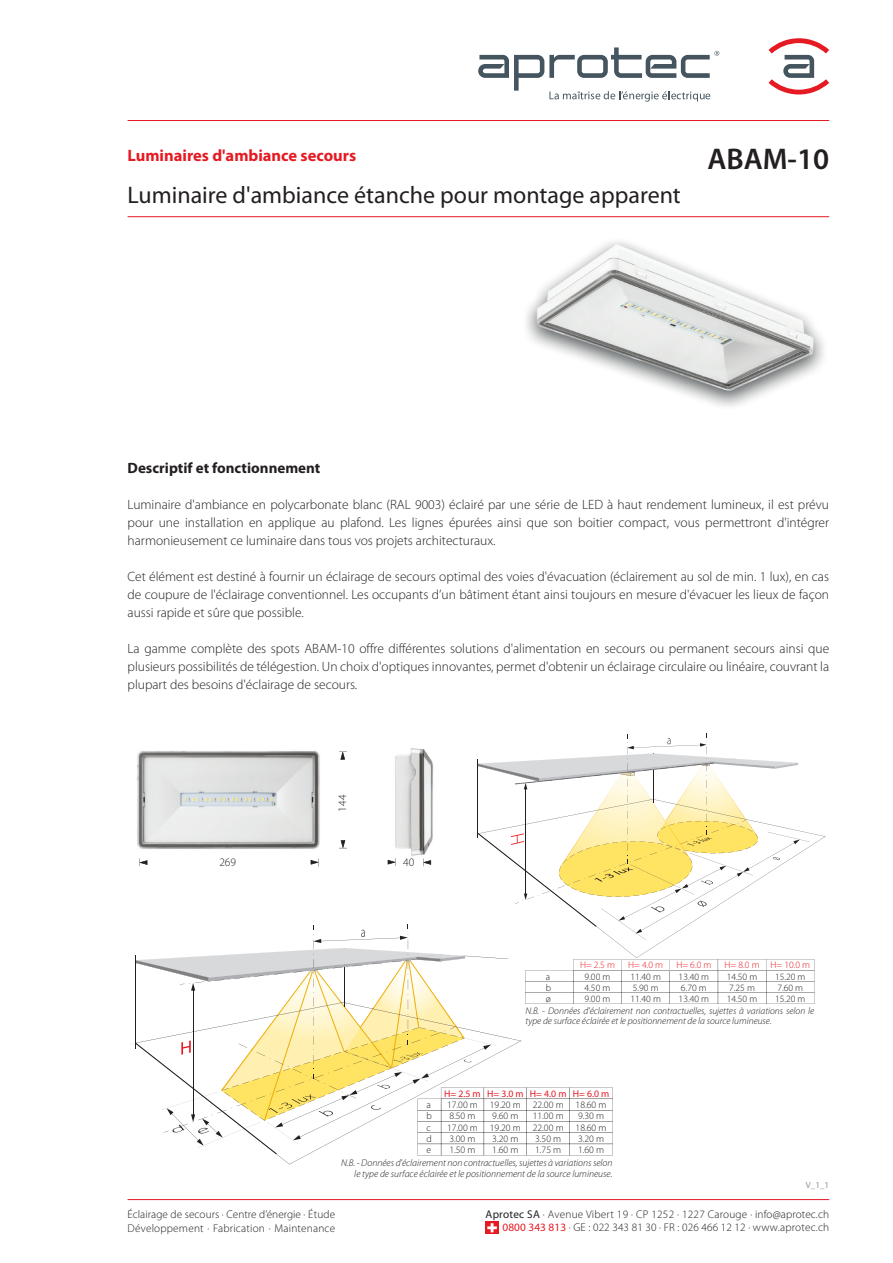
<style>
.page{position:relative;width:893px;height:1263px;background:#fff}
.page>*{position:absolute;margin:0;border:0;box-sizing:border-box;transform-origin:0 0}
.t1{font:600 30px "Myriad Pro";color:#231f20}
.t2{font:24px "Myriad Pro";color:#231f20}
.t3{font:700 16.5px "Myriad Pro";color:#e51a23}
.t4{font:700 15px "Myriad Pro";color:#231f20}
.t5{font:300 13.5px/18px "Myriad Pro";color:#231f20;text-align:justify}
.t6{font:300 11.4px "Myriad Pro";color:#231f20}
.t7{font:300 11.25px/13.5px "Myriad Pro";letter-spacing:.015em;color:#231f20}
.t8{font:italic 300 9.75px/11.4px "Myriad Pro";color:#231f20;text-align:right}
.t9{font:300 9.75px/11.2px "Myriad Pro";color:#231f20}
.t10{font:9.75px "Myriad Pro";color:#e51a23}
.t11{font:italic 300 9.6px/9.6px "Myriad Pro";color:#231f20}
.t12{font:300 9.6px/11.1px "Myriad Pro";color:#231f20}
.t13{font:300 9.6px "Myriad Pro";color:#e51a23}
.t14{font:9px "Myriad Pro";color:#939598}
.s1{font-weight:400}
.s2{font-weight:400;color:#e51a23}
</style>
<div class="page">
<img style="left:526px;top:241px;width:298px;height:166px">
<svg style="left:131px;top:733px;width:683px;height:422px"></svg>
<svg style="left:478px;top:799px;width:347px;height:159px"></svg>
<hr style="left:128px;top:1199px;width:701px;height:1px;background:#e51a23">
<div style="left:485px;top:1221px;width:14px;height:13px;background:#e51a23"></div>
<svg style="left:487px;top:1223px;width:10px;height:9px"></svg>
<hr style="left:128px;top:216px;width:701px;height:1px;background:#e51a23">
<hr style="left:128px;top:120px;width:701px;height:1px;background:#e51a23">
<svg style="left:768px;top:38px;width:61px;height:56px"></svg>
<svg style="left:478px;top:47px;width:241px;height:55px"></svg>
<p class="t3" style="left:128px;top:145px;width:230px">Luminaires d'ambiance secours</p>
<h2 class="t2" style="left:128px;top:180px;width:555px">Luminaire d'ambiance étanche pour montage apparent</h2>
<h1 class="t1" style="left:707px;top:140px;width:123px">ABAM-10</h1>
<p class="t4" style="left:128px;top:458px;width:194px">Descriptif et fonctionnement</p>
<p class="t5" style="left:128px;top:495px;width:703px">Luminaire d'ambiance en polycarbonate blanc (RAL 9003) éclairé par une série de LED à haut rendement lumineux, il est prévu pour une installation en applique au plafond. Les lignes épurées ainsi que son boitier compact, vous permettront d'intégrer harmonieusement ce luminaire dans tous vos projets architecturaux.</p>
<p class="t5" style="left:128px;top:567px;width:703px">Cet élément est destiné à fournir un éclairage de secours optimal des voies d'évacuation (éclairement au sol de min. 1 lux), en cas de coupure de l'éclairage conventionnel. Les occupants d’un bâtiment étant ainsi toujours en mesure d'évacuer les lieux de façon aussi rapide et sûre que possible.</p>
<p class="t5" style="left:128px;top:639px;width:703px">La gamme complète des spots ABAM-10 offre différentes solutions d'alimentation en secours ou permanent secours ainsi que plusieurs possibilités de télégestion. Un choix d'optiques innovantes, permet d'obtenir un éclairage circulaire ou linéaire, couvrant la plupart des besoins d'éclairage de secours.</p>
<p class="t6" style="left:336px;top:811px;width:18px;rotate:-90deg">144</p>
<p class="t6" style="left:219px;top:855px;width:18px">269</p>
<p class="t6" style="left:403px;top:855px;width:13px">40</p>
<p class="t13" style="left:770px;top:959px;width:41px">H= 10.0 m</p>
<p class="t12" style="left:775px;top:971px;width:32px">15.20 m<br>7.60 m<br>15.20 m</p>
<p class="t11" style="left:525px;top:1006px;width:290px">N.B. - Données d'éclairement non contractuelles, sujettes à variations selon le type de surface éclairée et le positionnement de la source lumineuse.</p>
<p class="t13" style="left:580px;top:959px;width:37px">H= 2.5 m</p>
<p class="t13" style="left:628px;top:959px;width:37px">H= 4.0 m</p>
<p class="t13" style="left:676px;top:959px;width:37px">H= 6.0 m</p>
<p class="t12" style="left:679px;top:971px;width:32px">13.40 m<br>6.70 m<br>13.40 m</p>
<p class="t13" style="left:725px;top:959px;width:37px">H= 8.0 m</p>
<p class="t12" style="left:727px;top:971px;width:32px">14.50 m<br>7.25 m<br>14.50 m</p>
<p class="t12" style="left:585px;top:971px;width:27px">9.00 m</p>
<p class="t12" style="left:630px;top:971px;width:32px">11.40 m</p>
<p class="t12" style="left:585px;top:982px;width:27px">4.50 m</p>
<p class="t12" style="left:633px;top:982px;width:27px">5.90 m</p>
<p class="t12" style="left:585px;top:993px;width:27px">9.00 m</p>
<p class="t12" style="left:630px;top:993px;width:32px">11.40 m</p>
<p class="t12" style="left:546px;top:971px;width:7px;text-align:justify">a b ø</p>
<p class="t10" style="left:444px;top:1087px;width:38px">H= 2.5 m</p>
<p class="t10" style="left:487px;top:1087px;width:38px">H= 3.0 m</p>
<p class="t9" style="left:447px;top:1099px;width:75px">17.00 m 19.20 m<br>8.50 m</p>
<p class="t10" style="left:530px;top:1087px;width:38px">H= 4.0 m</p>
<p class="t9" style="left:533px;top:1099px;width:32px">22.00 m<br>11.00 m<br>22.00 m<br>3.50 m<br>1.75 m</p>
<p class="t10" style="left:573px;top:1087px;width:38px">H= 6.0 m</p>
<p class="t9" style="left:576px;top:1099px;width:32px">18.60 m<br>9.30 m<br>18.60 m<br>3.20 m<br>1.60 m</p>
<p class="t9" style="left:426px;top:1099px;width:7px;text-align:justify">a b c</p>
<p class="t9" style="left:447px;top:1110px;width:75px;text-indent:45px">9.60 m<br>17.00 m 19.20 m<br>3.00 m</p>
<p class="t9" style="left:426px;top:1133px;width:7px">d e</p>
<p class="t8" style="left:341px;top:1156px;width:273px">N.B. - Données d'éclairement non contractuelles, sujettes à variations selon le type de surface éclairée et le positionnement de la source lumineuse.</p>
<p class="t9" style="left:492px;top:1133px;width:28px">3.20 m</p>
<p class="t9" style="left:449px;top:1144px;width:28px">1.50 m</p>
<p class="t9" style="left:492px;top:1144px;width:28px">1.60 m</p>
<p class="t14" style="left:806px;top:1179px;width:25px">V_1_1</p>
<p class="t7" style="left:128px;top:1207px;width:209px">Éclairage de secours ∙ Centre d’énergie ∙ Étude<br>Développement ∙ Fabrication ∙ Maintenance</p>
<p class="t7" style="left:486px;top:1207px;width:345px;text-align:right"><span class="s1">Aprotec SA</span> ∙ Avenue Vibert 19 ∙ CP 1252 ∙ 1227 Carouge ∙ info@aprotec.ch<br><span class="s2">0800 343 813</span> ∙ GE : 022 343 81 30 ∙ FR : 026 466 12 12 ∙ www.aprotec.ch</p>
</div>
